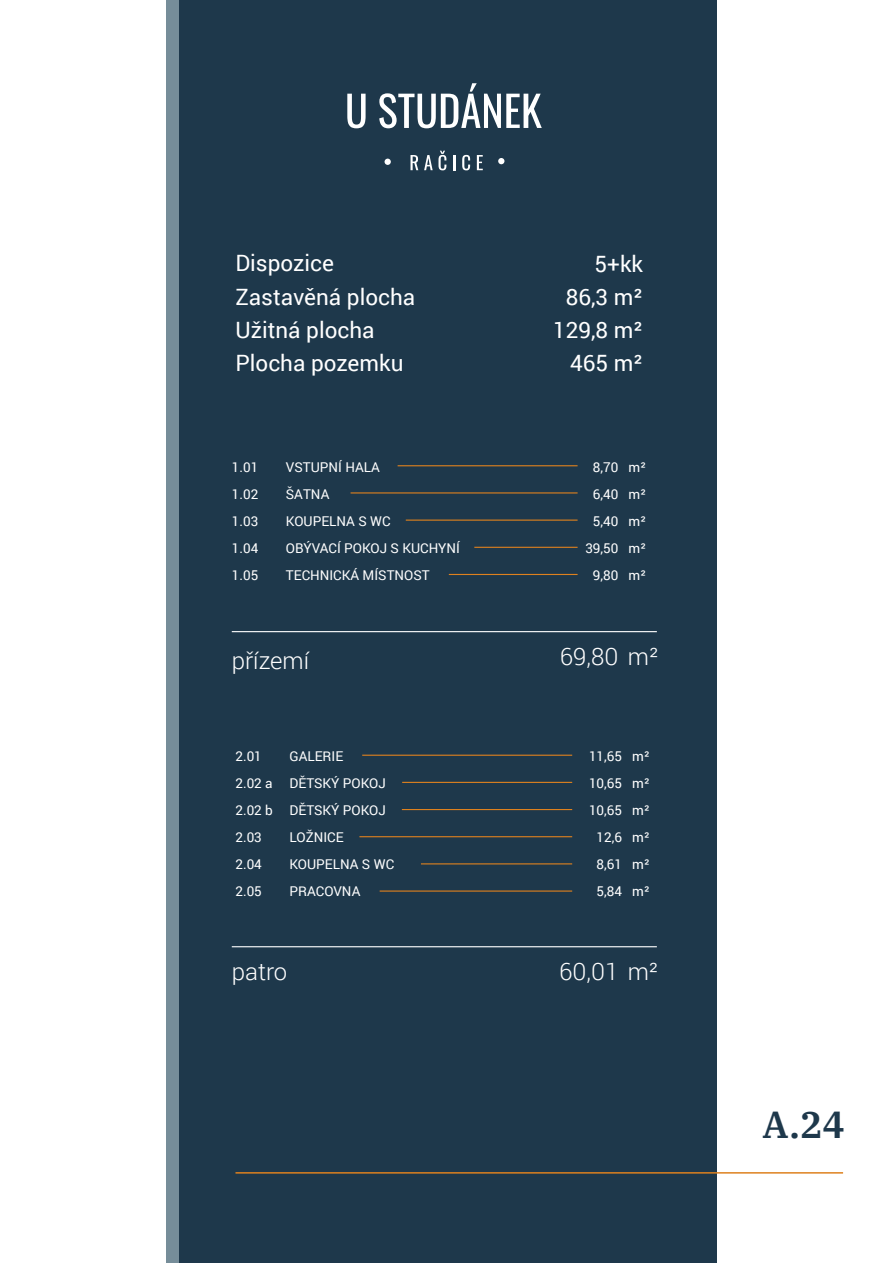
<style>
.page{position:relative;width:893px;height:1263px;background:#fff}
.page>*{position:absolute;margin:0;border:0;box-sizing:border-box;transform-origin:0 0}
.t1{font:600 37.5px "IBM Plex Serif";color:#1e384b}
.t2{font:300 24px "Roboto";color:#fff}
.t3{font:22.5px/33px "Roboto";color:#fff}
.t4{font:13.5px/27px "Roboto";color:#fff}
</style>
<div class="page">
<div style="left:166px;top:0;width:550px;height:1263px;background:#768d99"></div>
<div style="left:179px;top:0;width:537px;height:1263px;background:#1e384b"></div>
<svg style="left:347px;top:94px;width:19px;height:34px"></svg>
<svg style="left:379px;top:83px;width:163px;height:45px"></svg>
<svg style="left:410px;top:155px;width:8px;height:15px"></svg>
<svg style="left:424px;top:151px;width:22px;height:19px"></svg>
<svg style="left:453px;top:155px;width:2px;height:15px"></svg>
<svg style="left:462px;top:155px;width:8px;height:15px"></svg>
<svg style="left:477px;top:155px;width:6px;height:15px"></svg>
<svg style="left:385px;top:159px;width:6px;height:6px"></svg>
<svg style="left:498px;top:158px;width:6px;height:6px"></svg>
<hr style="left:398px;top:465px;width:180px;height:1px;background:#de811e">
<hr style="left:351px;top:492px;width:227px;height:1px;background:#de811e">
<hr style="left:406px;top:519px;width:172px;height:2px;background:#de811e">
<hr style="left:474px;top:547px;width:104px;height:1px;background:#de811e">
<hr style="left:449px;top:574px;width:129px;height:1px;background:#de811e">
<hr style="left:232px;top:631px;width:425px;height:1px;background:#fff">
<hr style="left:235px;top:1172px;width:608px;height:1px;background:#de811e">
<hr style="left:362px;top:755px;width:210px;height:1px;background:#de811e">
<hr style="left:402px;top:782px;width:170px;height:1px;background:#de811e">
<hr style="left:402px;top:809px;width:170px;height:1px;background:#de811e">
<hr style="left:359px;top:836px;width:213px;height:1px;background:#de811e">
<hr style="left:421px;top:863px;width:151px;height:1px;background:#de811e">
<hr style="left:232px;top:946px;width:425px;height:1px;background:#fff">
<hr style="left:380px;top:890px;width:192px;height:2px;background:#de811e">
<h3 class="t3" style="left:235px;top:246px;width:181px">Dispozice<br>Zastavěná plocha<br>Užitná plocha<br>Plocha pozemku</h3>
<h3 class="t3" style="left:553px;top:246px;width:91px;text-align:right">5+kk<br>86,3 m²<br>129,8 m²<br>465 m²</h3>
<p class="t4" style="left:286px;top:453px;width:175px">VSTUPNÍ HALA<br>ŠATNA<br>KOUPELNA S WC<br>OBÝVACÍ POKOJ S KUCHYNÍ<br>TECHNICKÁ MÍSTNOST</p>
<p class="t4" style="left:585px;top:453px;width:35px;text-align:center">8,70<br>6,40<br>5,40<br>39,50<br>9,80</p>
<p class="t4" style="left:232px;top:453px;width:28px;text-align:justify">1.01<br>1.02<br>1.03<br>1.04<br>1.05</p>
<p class="t4" style="left:629px;top:453px;width:19px;text-align:justify">m² m² m² m² m²</p>
<h2 class="t2" style="left:232px;top:644px;width:79px">přízemí</h2>
<h2 class="t2" style="left:560px;top:640px;width:100px">69,80 m²</h2>
<p class="t4" style="left:235px;top:742px;width:39px">2.01<br>2.02 a<br>2.02 b<br>2.03<br>2.04<br>2.05</p>
<p class="t4" style="left:632px;top:742px;width:19px;text-align:justify">m² m² m² m² m² m²</p>
<p class="t4" style="left:289px;top:742px;width:106px">GALERIE<br>DĚTSKÝ POKOJ<br>DĚTSKÝ POKOJ<br>LOŽNICE<br>KOUPELNA S WC<br>PRACOVNA</p>
<p class="t4" style="left:589px;top:742px;width:35px;text-align:center">11,65<br>10,65<br>10,65<br>12,6<br>8,61<br>5,84</p>
<h2 class="t2" style="left:232px;top:955px;width:57px">patro</h2>
<h2 class="t2" style="left:559px;top:955px;width:101px">60,01 m²</h2>
<h1 class="t1" style="left:763px;top:1095px;width:84px">A.24</h1>
</div>
